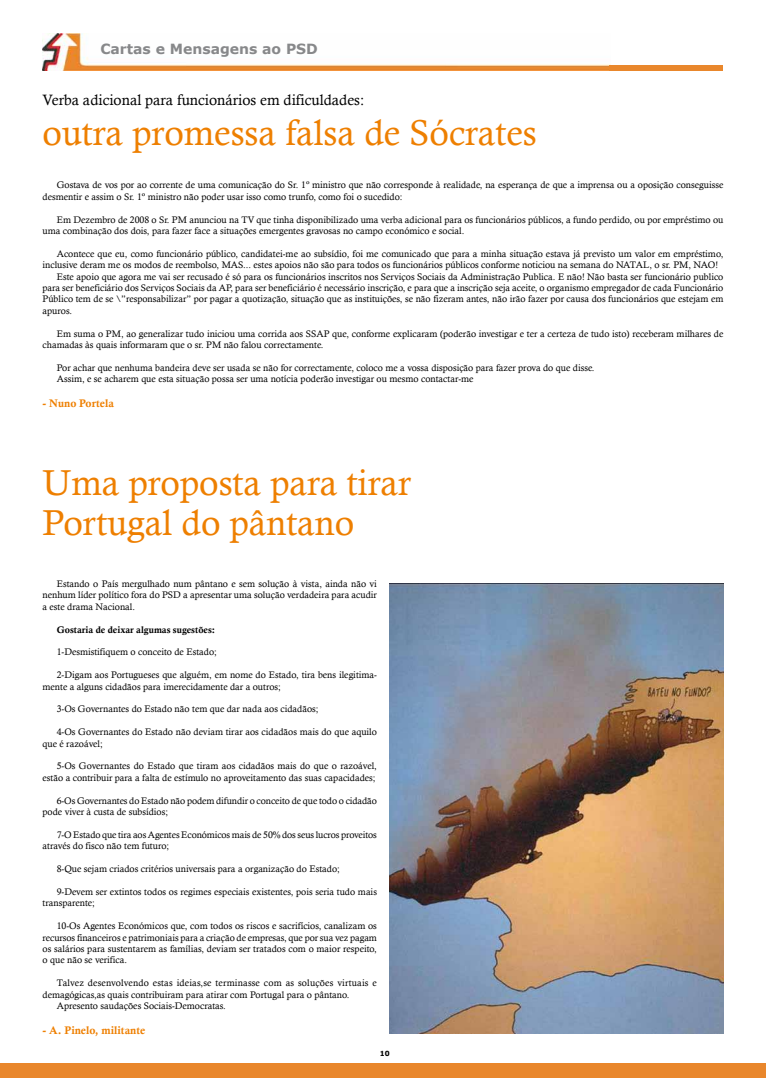
<style>
.page{position:relative;width:766px;height:1078px;background:#fff}
.page>*{position:absolute;margin:0;border:0;box-sizing:border-box;transform-origin:0 0}
.t1{font:36px/40px "Calisto";color:#ee7f00}
.t2{font:15px "Calisto";color:#000}
.t3{font:700 14px "Verdana";color:#87888a}
.t4{font:11px "Calis MT Bol";color:#ee7f00}
.t5{font:9.5px/11.4px "Calisto";color:#000}
.t6{font:9.5px "Calis MT Bol";color:#000}
.t7{font:700 7px "Verdana";color:#000}
</style>
<div class="page">
<img style="left:43px;top:34px;width:567px;height:37px">
<div style="left:609px;top:66px;width:113px;height:5px;background:#e9872c"></div>
<div style="left:0;top:1063px;width:765px;height:14px;background:#e9872c"></div>
<img style="left:389px;top:583px;width:334px;height:450px">
<h3 class="t3" style="left:100px;top:40px;width:219px">Cartas e Mensagens ao PSD</h3>
<h2 class="t2" style="left:43px;top:91px;width:323px">Verba adicional para funcionários em dificuldades:</h2>
<h1 class="t1" style="left:43px;top:112px;width:495px">outra promessa falsa de Sócrates</h1>
<p class="t5" style="left:43px;top:179px;width:682px;text-indent:14px">Gostava de vos por ao corrente de uma comunicação do Sr. 1º ministro que não corresponde à realidade, na esperança de que a imprensa ou a oposição conseguisse desmentir e assim o Sr. 1º ministro não poder usar isso como trunfo, como foi o sucedido:</p>
<p class="t5" style="left:43px;top:213px;width:682px;text-indent:14px">Em Dezembro de 2008 o Sr. PM anunciou na TV que tinha disponibilizado uma verba adicional para os funcionários públicos, a fundo perdido, ou por empréstimo ou uma combinação dos dois, para fazer face a situações emergentes gravosas no campo económico e social.</p>
<p class="t5" style="left:57px;top:248px;width:668px">Acontece que eu, como funcionário público, candidatei-me ao subsídio, foi me comunicado que para a minha situação estava já previsto um valor em empréstimo,</p>
<p class="t5" style="left:43px;top:259px;width:676px">inclusive deram me os modos de reembolso, MAS... estes apoios não são para todos os funcionários públicos conforme noticiou na semana do NATAL, o sr. PM, NAO!</p>
<p class="t5" style="left:57px;top:270px;width:668px">Este apoio que agora me vai ser recusado é só para os funcionários inscritos nos Serviços Sociais da Administração Publica. E não! Não basta ser funcionário publico</p>
<p class="t5" style="left:43px;top:282px;width:682px">para ser beneficiário dos Serviços Sociais da AP, para ser beneficiário é necessário inscrição, e para que a inscrição seja aceite, o organismo empregador de cada Funcionário</p>
<p class="t5" style="left:43px;top:293px;width:682px">Público tem de se \”responsabilizar” por pagar a quotização, situação que as instituições, se não fizeram antes, não irão fazer por causa dos funcionários que estejam em</p>
<p class="t5" style="left:43px;top:305px;width:31px">apuros.</p>
<p class="t5" style="left:43px;top:327px;width:682px;text-indent:14px">Em suma o PM, ao generalizar tudo iniciou uma corrida aos SSAP que, conforme explicaram (poderão investigar e ter a certeza de tudo isto) receberam milhares de chamadas às quais informaram que o sr. PM não falou correctamente.</p>
<p class="t5" style="left:57px;top:362px;width:539px">Por achar que nenhuma bandeira deve ser usada se não for correctamente, coloco me a vossa disposição para fazer prova do que disse.<br>Assim, e se acharem que esta situação possa ser uma notícia poderão investigar ou mesmo contactar-me</p>
<p class="t4" style="left:43px;top:397px;width:73px">- Nuno Portela</p>
<h1 class="t1" style="left:43px;top:462px;width:370px">Uma proposta para tirar<br>Portugal do pântano</h1>
<p class="t5" style="left:43px;top:577px;width:336px;text-align:justify;text-indent:14px">Estando o País mergulhado num pântano e sem solução à vista, ainda não vi nenhum líder político fora do PSD a apresentar uma solução verdadeira para acudir a este drama Nacional.</p>
<p class="t6" style="left:57px;top:623px;width:160px">Gostaria de deixar algumas sugestões:</p>
<p class="t5" style="left:57px;top:646px;width:162px">1-Desmistifiquem o conceito de Estado;</p>
<p class="t5" style="left:43px;top:669px;width:336px;text-indent:14px">2-Digam aos Portugueses que alguém, em nome do Estado, tira bens ilegitima&shy;mente a alguns cidadãos para imerecidamente dar a outros;</p>
<p class="t5" style="left:57px;top:703px;width:263px">3-Os Governantes do Estado não tem que dar nada aos cidadãos;</p>
<p class="t5" style="left:43px;top:726px;width:336px;text-indent:14px">4-Os Governantes do Estado não deviam tirar aos cidadãos mais do que aquilo que é razoável;</p>
<p class="t5" style="left:43px;top:760px;width:336px;text-align:right">5-Os Governantes do Estado que tiram aos cidadãos mais do que o razoável, estão a contribuir para a falta de estímulo no aproveitamento das suas capacidades;</p>
<p class="t5" style="left:43px;top:794px;width:336px;text-indent:14px">6-Os Governantes do Estado não podem difundir o conceito de que todo o cidadão pode viver à custa de subsídios;</p>
<p class="t5" style="left:43px;top:828px;width:336px;text-indent:14px">7-O Estado que tira aos Agentes Económicos mais de 50% dos seus lucros proveitos através do fisco não tem futuro;</p>
<p class="t5" style="left:57px;top:862px;width:284px">8-Que sejam criados critérios universais para a organização do Estado;</p>
<p class="t5" style="left:43px;top:885px;width:336px;text-indent:14px">9-Devem ser extintos todos os regimes especiais existentes, pois seria tudo mais transparente;</p>
<p class="t5" style="left:43px;top:919px;width:336px;text-align:justify;text-indent:14px">10-Os Agentes Económicos que, com todos os riscos e sacrifícios, canalizam os recursos financeiros e patrimoniais para a criação de empresas, que por sua vez pagam os salários para sustentarem as famílias, deviam ser tratados com o maior respeito, o que não se verifica.</p>
<p class="t5" style="left:57px;top:976px;width:321px">Talvez desenvolvendo estas ideias,se terminasse com as soluções virtuais e</p>
<p class="t5" style="left:43px;top:988px;width:308px">demagógicas,as quais contribuiram para atirar com Portugal para o pântano.</p>
<p class="t5" style="left:57px;top:999px;width:171px">Apresento saudações Sociais-Democratas.</p>
<p class="t4" style="left:43px;top:1023px;width:104px">- A. Pinelo, militante</p>
<p class="t7" style="left:379px;top:1049px;width:11px">10</p>
</div>
